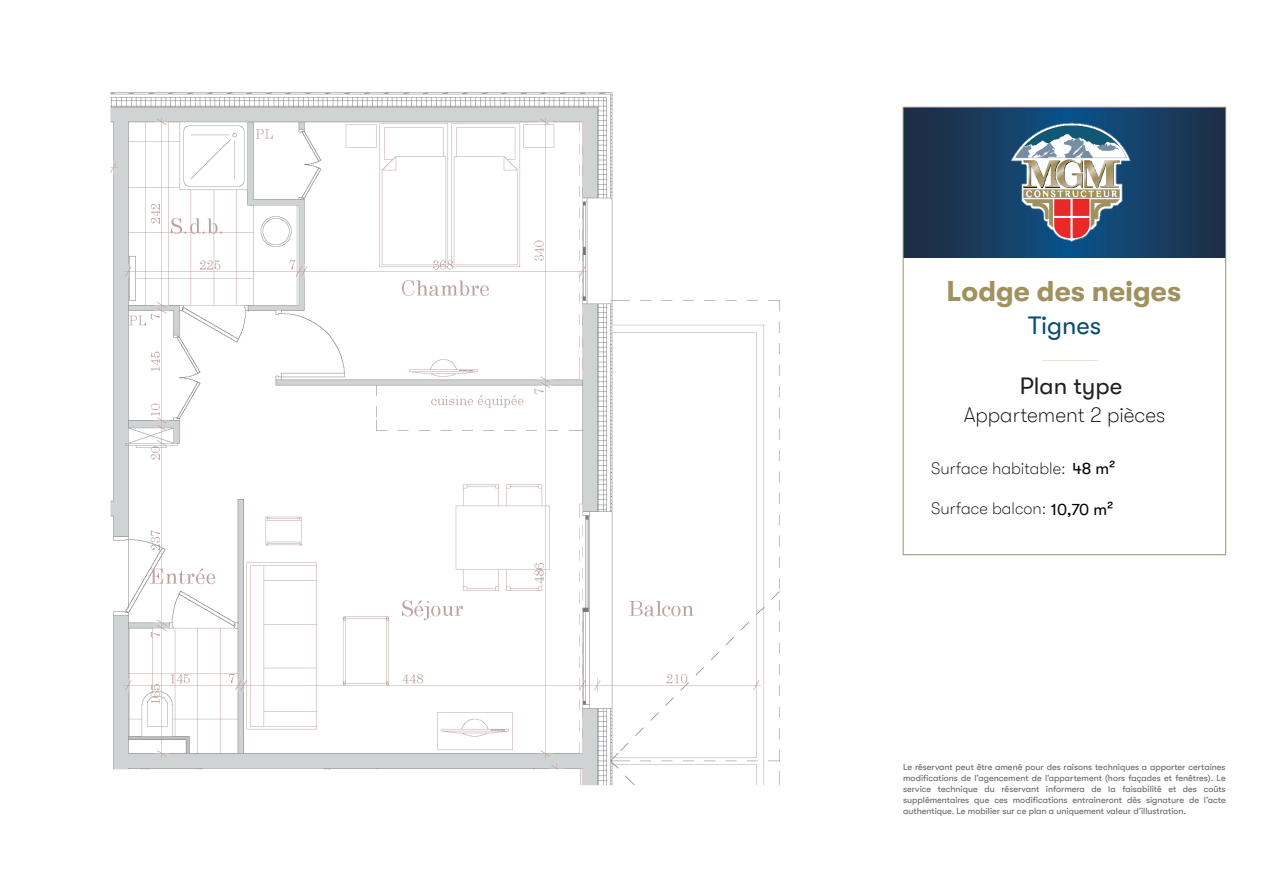
<style>
.page{position:relative;width:1263px;height:893px;background:#fff}
.page>*{position:absolute;margin:0;border:0;box-sizing:border-box;transform-origin:0 0}
.t1{font:700 28.5px "GT Walsheim";color:#a0915f}
.t2{font:25.5px "GT Walsheim";color:#0a4d6d}
.t3{font:24px "GT Walsheim";color:#231f20}
.t4{font:100 21px "GT Walsheim";color:#000001}
.t5{font:100 16.5px "GT Walsheim";color:#000001}
.t6{font:9px/10.8px "GT Walsheim";color:#5d6162;text-align:justify}
.s1{font-weight:400}
</style>
<div class="page">
<img style="left:110px;top:92px;width:670px;height:694px">
<svg style="left:905px;top:109px;width:319px;height:148px;background:#193858"></svg>
<div style="left:903px;top:107px;width:323px;height:448px;border:1px solid #a0915f"></div>
<img style="left:1005px;top:117px;width:130px;height:130px">
<h1 class="t1" style="left:946px;top:275px;width:236px">Lodge des neiges</h1>
<h2 class="t2" style="left:1028px;top:311px;width:75px">Tignes</h2>
<h3 class="t3" style="left:1020px;top:372px;width:104px">Plan type</h3>
<h3 class="t4" style="left:964px;top:403px;width:203px">Appartement 2 pièces</h3>
<h3 class="t5" style="left:931px;top:459px;width:186px">Surface habitable: <span class="s1">48 m²</span></h3>
<h3 class="t5" style="left:931px;top:499px;width:184px">Surface balcon: <span class="s1">10,70 m²</span></h3>
<p class="t6" style="left:903px;top:762px;width:324px">Le réservant peut être amené pour des raisons techniques a apporter certaines modifications de l’agencement de l’appartement (hors façades et fenêtres). Le service technique du réservant informera de la faisabilité et des coûts supplémentaires que ces modifications entraineront dès signature de l’acte authentique. Le mobilier sur ce plan a uniquement valeur d’illustration.</p>
</div>
